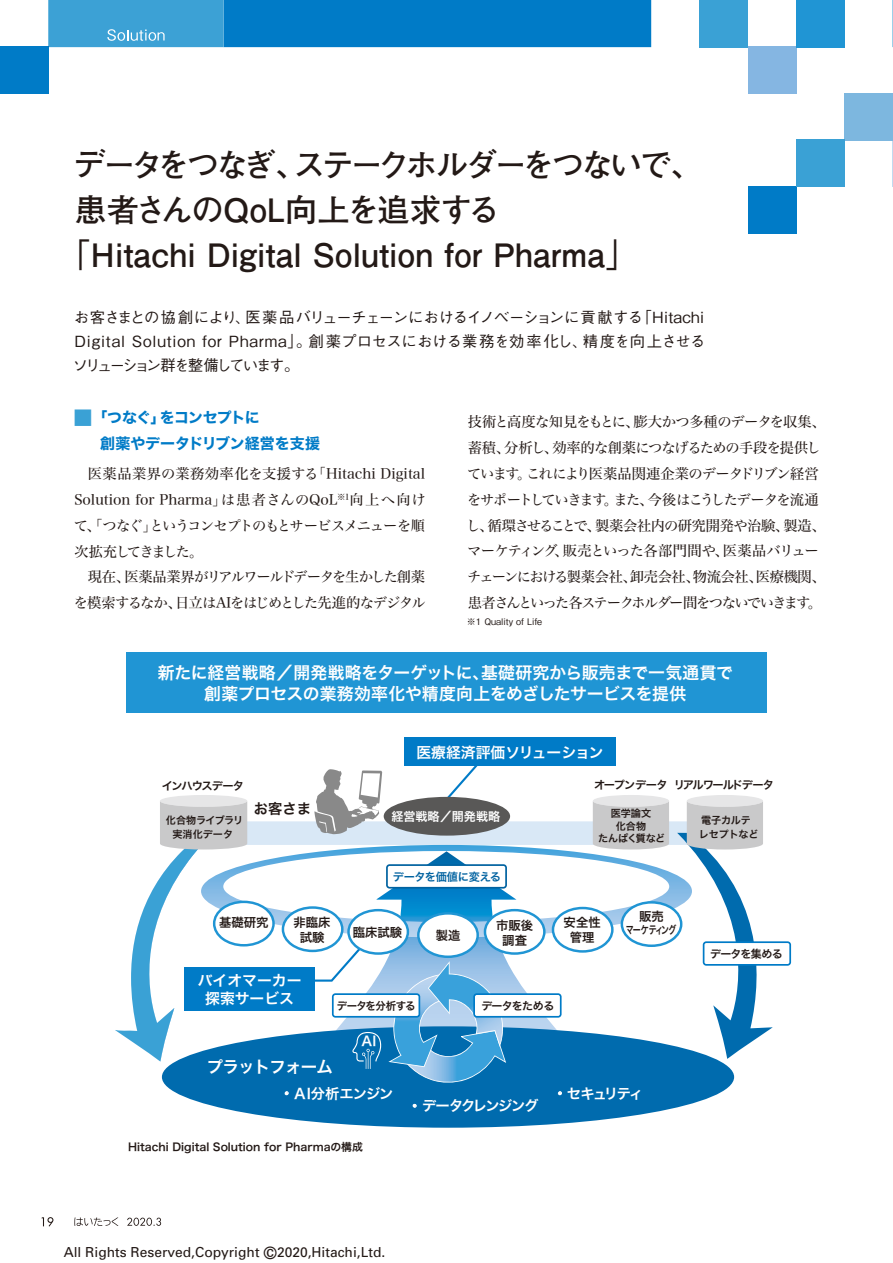
<style>
.page{position:relative;width:893px;height:1263px;background:#fff}
.page>*{position:absolute;margin:0;border:0;box-sizing:border-box;transform-origin:0 0}
.t1{font:32.25px "Futo Go B101 Pro Bold 90 pv RKSJ H";color:#231916}
.t2{font:32.25px "Futo Go B101 Pro Bold 90 pv RKSJ H";letter-spacing:-.1em;color:#231916}
.t3{font:32.25px "Futo Go B101 Pro Bold 90 pv RKSJ H";letter-spacing:-.03em;color:#231916}
.t4{font:16.8px/21.3px "Hira Kaku Std N W6 90 pv RKSJ H";letter-spacing:-.01em;color:#fff;text-align:center}
.t5{font:16.5px "Hira Kaku Std N W6 90 pv RKSJ H";letter-spacing:-.05em;color:#fff}
.t6{font:15.3px/24px "Gothic BBB Pro Medium 90 pv RKSJ H";letter-spacing:-.035em;color:#231916;text-align:justify}
.t7{font:15px/26px "Hira Kaku Std N W7 90 pv RKSJ H";letter-spacing:-.02em;color:#007bc7}
.t8{font:14.85px/17.9px "Hira Kaku Std N W6 90 pv RKSJ H";color:#fff;text-align:center}
.t9{font:14.25px/26px "Hira Min Std W4 90 pv RKSJ H";letter-spacing:-.075em;color:#231916}
.t10{font:14.25px "Hira Kaku Std N W6 90 pv RKSJ H";letter-spacing:-.085em;color:#fff}
.t11{font:14.25px "Hira Kaku Std N W6 90 pv RKSJ H";letter-spacing:-.005em;color:#fff}
.t12{font:14.25px "Hira Kaku Std N W6 90 pv RKSJ H";color:#231916}
.t13{font:13.8px "Univers";color:#231916}
.t14{font:13.35px "Hira Kaku Std N W6 90 pv RKSJ H";color:#fff}
.t15{font:12.3px/14.9px "Hira Kaku Std N W6 90 pv RKSJ H";color:#231916;text-align:center}
.t16{font:12.15px "Hira Kaku Std N W6 90 pv RKSJ H";color:#fff}
.t17{font:11.25px "Hira Kaku Std N W6 90 pv RKSJ H";letter-spacing:-.09em;color:#231916}
.t18{font:11.25px "Hira Kaku Std N W6 90 pv RKSJ H";letter-spacing:-.02em;color:#0062a0}
.t19{font:11.25px "Hira Kaku Std N W6 90 pv RKSJ H";letter-spacing:-.065em;color:#231916}
.t20{font:11.1px "Hira Kaku Std N W6 90 pv RKSJ H";letter-spacing:-.1em;color:#231916;scale:.72 1}
.t21{font:10.95px "Hira Kaku Std N W6 90 pv RKSJ H";letter-spacing:-.05em;color:#231916}
.t22{font:10.95px "Hira Kaku Std N W6 90 pv RKSJ H";letter-spacing:-.05em;color:#231916;scale:.95 1}
.t23{font:10.8px "Hira Kaku Std N W6 90 pv RKSJ H";color:#231916}
.t24{font:10.05px/12.1px "Hira Kaku Std N W6 90 pv RKSJ H";letter-spacing:-.02em;color:#231916}
.t25{font:10.05px/13.6px "Hira Kaku Std N W6 90 pv RKSJ H";color:#231916;text-align:center}
.t26{font:9px "Gothic BBB Pro Medium 90 pv RKSJ H";color:#231916}
.s1{font-size:21.75px;color:#3aa1d5}
.s2{font-size:16.95px}
</style>
<div class="page">
<div style="left:0;top:47px;width:49px;height:47px;background:#007bc7"></div>
<div style="left:844px;top:93px;width:49px;height:47px;background:#7db7df"></div>
<div style="left:748px;top:47px;width:48px;height:47px;background:#85b6e2"></div>
<div style="left:796px;top:0;width:49px;height:47px;background:#2095d4"></div>
<div style="left:748px;top:187px;width:48px;height:47px;background:#007bc7"></div>
<div style="left:796px;top:140px;width:49px;height:47px;background:#3aa1d5"></div>
<div style="left:699px;top:0;width:49px;height:47px;background:#3aa1d5"></div>
<svg style="left:41px;top:1217px;width:12px;height:9px"></svg>
<svg style="left:127px;top:1217px;width:34px;height:9px"></svg>
<svg style="left:74px;top:1217px;width:45px;height:9px"></svg>
<svg style="left:48px;top:0;width:603px;height:48px;background:#1788cc"></svg>
<div style="left:162px;top:1026px;width:572px;height:102px;background:#006bae;border-radius:50%"></div>
<div style="left:127px;top:653px;width:640px;height:60px;background:#2095d4"></div>
<svg style="left:413px;top:1104px;width:4px;height:4px"></svg>
<svg style="left:558px;top:1091px;width:4px;height:4px"></svg>
<svg style="left:285px;top:1091px;width:4px;height:4px"></svg>
<svg style="left:115px;top:766px;width:676px;height:319px"></svg>
<div style="left:185px;top:968px;width:130px;height:43px;background:#007bc7"></div>
<div style="left:404px;top:738px;width:212px;height:28px;background:#007bc7"></div>
<h1 class="t2" style="left:74px;top:152px;width:630px">データをつなぎ、ステークホルダーをつないで、</h1>
<h1 class="t3" style="left:74px;top:197px;width:427px">患者さんのQoL向上を追求する</h1>
<h1 class="t1" style="left:58px;top:242px;width:581px">「Hitachi Digital Solution for Pharma」</h1>
<p class="t6" style="left:73px;top:307px;width:635px">お客さまとの協創により、医薬品バリューチェーンにおけるイノベーションに貢献する「Hitachi Digital Solution for Pharma」。創薬プロセスにおける業務を効率化し、精度を向上させるソリューション群を整備しています。</p>
<p class="t7" style="left:72px;top:407px;width:249px"><span class="s1">■</span>「つなぐ」をコンセプトに<br>　 創薬やデータドリブン経営を支援</p>
<p class="t9" style="left:74px;top:462px;width:353px;text-align:justify;text-indent:14px">医薬品業界の業務効率化を支援する「Hitachi Digital Solution for Pharma」は患者さんのQoL<sup>※1</sup>向上へ向けて、「つなぐ」というコンセプトのもとサービスメニューを順次拡充してきました。</p>
<p class="t9" style="left:74px;top:566px;width:353px;text-align:right">現在、医薬品業界がリアルワールドデータを生かした創薬を模索するなか、日立はAIをはじめとした先進的なデジタル</p>
<p class="t9" style="left:466px;top:411px;width:361px">技術と高度な知見をもとに、膨大かつ多種のデータを収集、蓄積、分析し、効率的な創薬につなげるための手段を提供しています。これにより医薬品関連企業のデータドリブン経営をサポートしていきます。また、今後はこうしたデータを流通し、循環させることで、製薬会社内の研究開発や治験、製造、マーケティング、販売といった各部門間や、医薬品バリューチェーンにおける製薬会社、卸売会社、物流会社、医療機関、患者さんといった各ステークホルダー間をつないでいきます。</p>
<p class="t26" style="left:467px;top:619px;width:77px">※1 Quality of Life</p>
<p class="t4" style="left:158px;top:664px;width:577px">新たに経営戦略／開発戦略をターゲットに、基礎研究から販売まで一気通貫で創薬プロセスの業務効率化や精度向上をめざしたサービスを提供</p>
<p class="t8" style="left:416px;top:745px;width:189px">医療経済評価ソリューション</p>
<p class="t17" style="left:162px;top:781px;width:84px">インハウスデータ</p>
<p class="t19" style="left:594px;top:780px;width:75px">オープンデータ</p>
<p class="t17" style="left:674px;top:780px;width:102px">リアルワールドデータ</p>
<p class="t25" style="left:166px;top:815px;width:79px">化合物ライブラリ実消化データ</p>
<p class="t12" style="left:254px;top:803px;width:59px">お客さま</p>
<p class="t16" style="left:391px;top:812px;width:110px">経営戦略／開発戦略</p>
<p class="t24" style="left:598px;top:809px;width:68px;text-align:center">医学論文<br>化合物<br>たんぱく質など</p>
<p class="t24" style="left:699px;top:815px;width:61px;line-height:13.6px">電子カルテレセプトなど</p>
<p class="t18" style="left:393px;top:872px;width:110px">データを価値に変える</p>
<p class="t15" style="left:219px;top:917px;width:51px">基礎研究</p>
<p class="t15" style="left:294px;top:917px;width:39px">非臨床試験</p>
<p class="t15" style="left:353px;top:926px;width:51px">臨床試験</p>
<p class="t15" style="left:496px;top:919px;width:39px">市販後</p>
<p class="t15" style="left:436px;top:930px;width:26px">製造</p>
<p class="t15" style="left:502px;top:934px;width:26px">調査</p>
<p class="t15" style="left:564px;top:917px;width:39px">安全性管理</p>
<p class="t15" style="left:639px;top:910px;width:26px">販売</p>
<p class="t20" style="left:626px;top:926px;width:72px">マーケティング</p>
<p class="t21" style="left:710px;top:949px;width:74px">データを集める</p>
<p class="t8" style="left:198px;top:974px;width:105px">バイオマーカー探索サービス</p>
<p class="t22" style="left:337px;top:1001px;width:84px">データを分析する</p>
<p class="t21" style="left:481px;top:1001px;width:74px">データをためる</p>
<p class="t14" style="left:362px;top:1036px;width:16px">AI</p>
<p class="t5" style="left:207px;top:1060px;width:128px">プラットフォーム</p>
<p class="t11" style="left:280px;top:1088px;width:115px">・ AI分析エンジン</p>
<p class="t10" style="left:553px;top:1088px;width:92px">・ セキュリティ</p>
<p class="t10" style="left:408px;top:1100px;width:133px">・ データクレンジング</p>
<p class="t23" style="left:128px;top:1142px;width:236px">Hitachi Digital Solution for Pharmaの構成</p>
<p class="t13" style="left:64px;top:1247px;width:323px">All Rights Reserved,Copyright <span class="s2">©</span>2020,Hitachi,Ltd.</p>
</div>
